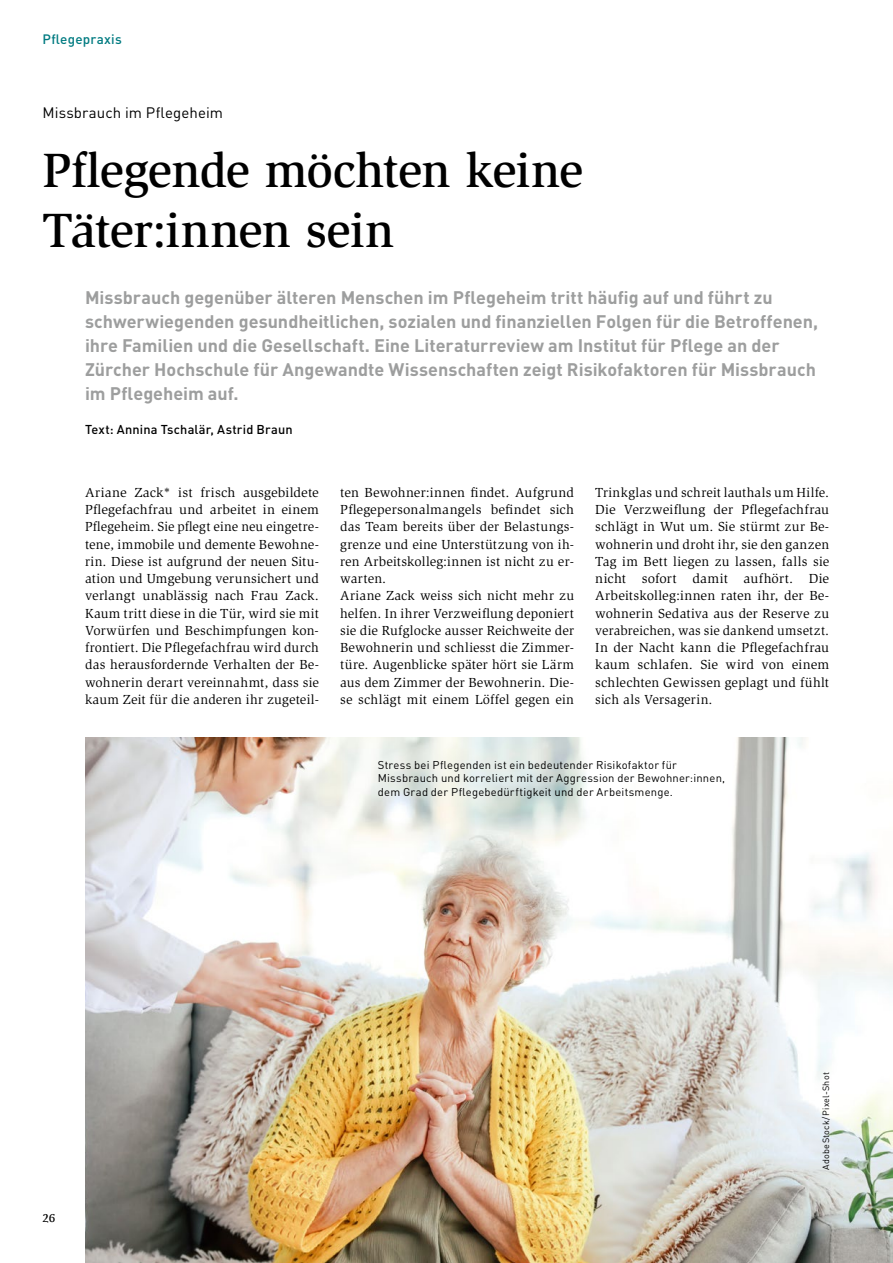
<style>
.page{position:relative;width:893px;height:1263px;background:#fff}
.page>*{position:absolute;margin:0;border:0;box-sizing:border-box;transform-origin:0 0}
.t1{font:500 49.5px/60px "Slimbach Std";letter-spacing:-.015em;color:#000}
.t2{font:700 18px/24px "DIN Pro";color:#9d9e9e}
.t3{font:15px "DIN Pro";letter-spacing:.005em;color:#000}
.t4{font:13.5px/17.2px "Slimbach Std";letter-spacing:.015em;color:#000;text-align:justify}
.t5{font:500 13.5px "DIN Pro";letter-spacing:.015em;color:#007b81}
.t6{font:500 12.75px "DIN Pro";letter-spacing:.015em;color:#000}
.t7{font:700 12px "Esta Pro";color:#000}
.t8{font:11.25px/13.5px "DIN Pro";letter-spacing:.02em;color:#000}
.t9{font:9px "DIN Pro";letter-spacing:.03em;color:#000}
</style>
<div class="page">
<img style="left:85px;top:737px;width:808px;height:526px">
<p class="t5" style="left:43px;top:30px;width:81px">Pflegepraxis</p>
<p class="t3" style="left:43px;top:103px;width:182px">Missbrauch im Pflegeheim</p>
<h1 class="t1" style="left:43px;top:140px;width:542px">Pflegende möchten keine<br>Täter:innen sein</h1>
<p class="t2" style="left:85px;top:284px;width:735px">Missbrauch gegenüber älteren Menschen im Pflegeheim tritt häufig auf und führt zu schwerwiegenden gesundheitlichen, sozialen und finanziellen Folgen für die Betroffenen, ihre Familien und die Gesellschaft. Eine Literaturreview am Institut für Pflege an der Zürcher Hochschule für Angewandte Wissenschaften zeigt Risikofaktoren für Missbrauch im Pflegeheim auf.</p>
<p class="t6" style="left:85px;top:421px;width:209px">Text: Annina Tschalär, Astrid Braun</p>
<p class="t4" style="left:85px;top:484px;width:235px">Ariane Zack* ist frisch ausgebildete Pflegefachfrau und arbeitet in einem Pflegeheim. Sie pflegt eine neu eingetre&shy;tene, immobile und demente Bewohne&shy;rin. Diese ist aufgrund der neuen Situ&shy;ation und Umgebung verunsichert und verlangt unablässig nach Frau Zack.<br>Kaum tritt diese in die Tür, wird sie mit Vorwürfen und Beschimpfungen kon&shy;frontiert. Die Pflegefachfrau wird durch das herausfordernde Verhalten der Be&shy;wohnerin derart vereinnahmt, dass sie kaum Zeit für die anderen ihr zugeteil-</p>
<p class="t4" style="left:340px;top:484px;width:235px;text-align:left">ten Bewohner:innen findet. Aufgrund Pflegepersonalmangels befindet sich das Team bereits über der Belastungs&shy;grenze und eine Unterstützung von ih&shy;ren Arbeitskolleg:innen ist nicht zu er&shy;warten.<br>Ariane Zack weiss sich nicht mehr zu helfen. In ihrer Verzweiflung deponiert sie die Rufglocke ausser Reichweite der Bewohnerin und schliesst die Zimmer&shy;türe. Augenblicke später hört sie Lärm aus dem Zimmer der Bewohnerin. Die&shy;se schlägt mit einem Löffel gegen ein</p>
<p class="t4" style="left:595px;top:484px;width:235px">Trinkglas und schreit lauthals um Hilfe.<br>Die Verzweiflung der Pflegefachfrau schlägt in Wut um. Sie stürmt zur Be&shy;wohnerin und droht ihr, sie den ganzen Tag im Bett liegen zu lassen, falls sie nicht sofort damit aufhört. Die Arbeitskolleg:innen raten ihr, der Be&shy;wohnerin Sedativa aus der Reserve zu verabreichen, was sie dankend umsetzt.<br>In der Nacht kann die Pflegefachfrau kaum schlafen. Sie wird von einem schlechten Gewissen geplagt und fühlt sich als Versagerin.</p>
<p class="t7" style="left:43px;top:1209px;width:14px">26</p>
<p class="t8" style="left:378px;top:757px;width:349px">Stress bei Pflegenden ist ein bedeutender Risikofaktor für<br>Missbrauch und korreliert mit der Aggression der Bewohner:innen, dem Grad der Pflegebedürftigkeit und der Arbeitsmenge.</p>
<p class="t9" style="left:820px;top:1170px;width:99px;rotate:-90deg">AdobeStock/Pixel-Shot</p>
</div>
